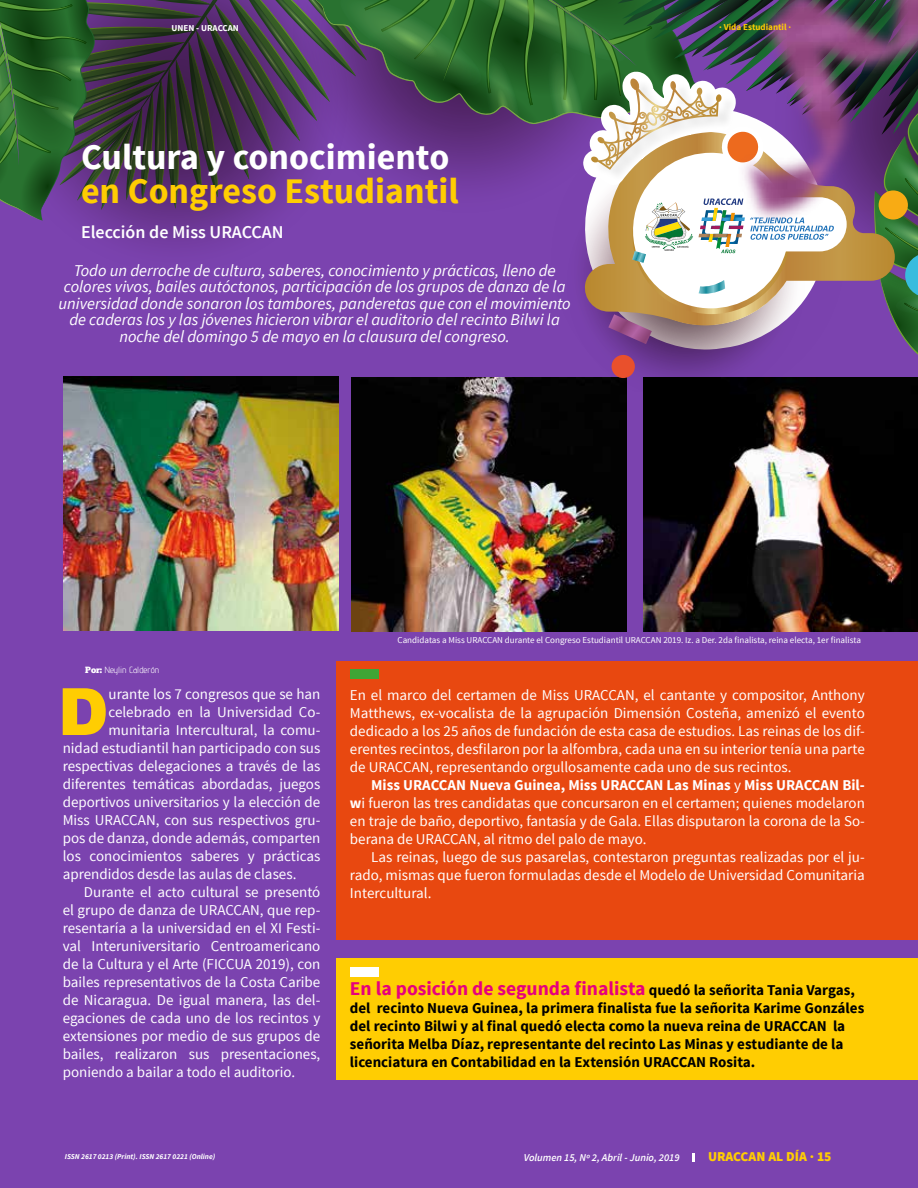
<style>
.page{position:relative;width:918px;height:1188px;background:#7b43af}
.page>*{position:absolute;margin:0;border:0;box-sizing:border-box;transform-origin:0 0}
.t1{font:900 65.25px "Arial";color:#ffcd02}
.t2{font:700 36px "Source Sans Pro";color:#ffcd02}
.t3{font:700 36px "Source Sans Pro";color:#fff}
.t4{font:700 19.5px "Source Sans Pro";color:#e6007d}
.t5{font:600 18px "Source Sans Pro";color:#fff}
.t6{font:italic 16.5px/16.5px "Source Sans Pro";color:#fff;text-align:center}
.t7{font:15px/18px "Source Sans Pro";color:#fff;text-align:justify}
.t8{font:700 15px/18px "Source Sans Pro";color:#000}
.t9{font:900 13.5px "Source Sans Pro";color:#ffcd02}
.t10{font:italic 600 10.5px "Source Sans Pro";color:#fff}
.t11{font:9px "Source Sans Pro";color:#fff}
.t12{font:9px "Advent Pro";color:#fff}
.t13{font:700 9px "Source Sans Pro";color:#ffcd02}
.t14{font:700 9px "Source Sans Pro";color:#fff}
.t15{font:italic 700 7.5px "Source Sans Pro";color:#fff}
.s1{font-family:"Chunk Five Ex"}
.s2{font-weight:700}
.s3{font-size:15px;color:#000}
</style>
<div class="page">
<div style="left:336px;top:661px;width:582px;height:279px;background:#e84810"></div>
<div style="left:336px;top:958px;width:582px;height:122px;background:#ffcd02"></div>
<div style="left:350px;top:669px;width:28px;height:10px;background:#3fa535"></div>
<img style="left:64px;top:376px;width:275px;height:255px">
<img style="left:352px;top:377px;width:275px;height:254px">
<img style="left:644px;top:377px;width:274px;height:254px">
<div style="left:350px;top:967px;width:28px;height:10px;background:#fff"></div>
<svg style="left:451px;top:373px;width:351px;height:18px"></svg>
<svg style="left:0;top:0;width:918px;height:373px"></svg>
<img style="left:692px;top:0;width:226px;height:267px">
<svg style="left:692px;top:1153px;width:3px;height:8px"></svg>
<p class="t14" style="left:172px;top:22px;width:69px">UNEN - URACCAN</p>
<p class="t13" style="left:719px;top:21px;width:74px">· Vida Estudiantil ·</p>
<h2 class="t3" style="left:81px;top:134px;width:370px">Cultura y conocimiento</h2>
<h2 class="t2" style="left:81px;top:168px;width:379px">en Congreso Estudiantil</h2>
<p class="t5" style="left:81px;top:220px;width:204px">Elección de Miss URACCAN</p>
<p class="t6" style="left:59px;top:262px;width:514px">Todo un derroche de cultura, saberes, conocimiento y prácticas, lleno de colores vivos, bailes autóctonos, participación de los grupos de danza de la universidad donde sonaron los tambores, panderetas que con el movimiento de caderas los y las jóvenes hicieron vibrar el auditorio del recinto Bilwi la noche del domingo 5 de mayo en la clausura del congreso.</p>
<p class="t12" style="left:85px;top:665px;width:75px"><span class="s1">Por:</span> Neylin Calderón</p>
<h1 class="t1" style="left:58px;top:664px;width:52px">D</h1>
<p class="t7" style="left:109px;top:685px;width:213px">urante los 7 congresos que se han</p>
<p class="t7" style="left:109px;top:703px;width:213px">celebrado en la Universidad Co-</p>
<p class="t7" style="left:109px;top:721px;width:213px">munitaria Intercultural, la comu-</p>
<p class="t7" style="left:63px;top:739px;width:259px">nidad estudiantil han participado con sus</p>
<p class="t7" style="left:63px;top:757px;width:259px">respectivas delegaciones a través de las</p>
<p class="t7" style="left:63px;top:775px;width:259px">diferentes temáticas abordadas, juegos</p>
<p class="t7" style="left:63px;top:793px;width:259px">deportivos universitarios y la elección de</p>
<p class="t7" style="left:63px;top:811px;width:259px">Miss URACCAN, con sus respectivos gru-</p>
<p class="t7" style="left:63px;top:829px;width:259px">pos de danza, donde además, comparten</p>
<p class="t7" style="left:63px;top:847px;width:259px">los conocimientos saberes y prácticas</p>
<p class="t7" style="left:63px;top:865px;width:235px">aprendidos desde las aulas de clases.</p>
<p class="t7" style="left:84px;top:883px;width:238px">Durante el acto cultural se presentó</p>
<p class="t7" style="left:63px;top:901px;width:259px">el grupo de danza de URACCAN, que rep-</p>
<p class="t7" style="left:63px;top:919px;width:259px">resentaría a la universidad en el XI Festi-</p>
<p class="t7" style="left:63px;top:937px;width:259px">val Interuniversitario Centroamericano</p>
<p class="t7" style="left:63px;top:955px;width:259px">de la Cultura y el Arte (FICCUA 2019), con</p>
<p class="t7" style="left:63px;top:973px;width:259px">bailes representativos de la Costa Caribe</p>
<p class="t7" style="left:63px;top:991px;width:259px">de Nicaragua. De igual manera, las del-</p>
<p class="t7" style="left:63px;top:1009px;width:259px">egaciones de cada uno de los recintos y</p>
<p class="t7" style="left:63px;top:1027px;width:259px">extensiones por medio de sus grupos de</p>
<p class="t7" style="left:63px;top:1045px;width:259px">bailes, realizaron sus presentaciones,</p>
<p class="t7" style="left:63px;top:1063px;width:234px">poniendo a bailar a todo el auditorio.</p>
<p class="t11" style="left:398px;top:634px;width:465px">Candidatas a Miss URACCAN durante el Congreso Estudiantil URACCAN 2019. Iz. a Der. 2da finalista, reina electa, 1er finalista</p>
<p class="t7" style="left:350px;top:686px;width:516px">En el marco del certamen de Miss URACCAN, el cantante y compositor, Anthony Matthews, ex-vocalista de la agrupación Dimensión Costeña, amenizó el evento dedicado a los 25 años de fundación de esta casa de estudios. Las reinas de los dif&shy;erentes recintos, desfilaron por la alfombra, cada una en su interior tenía una parte de URACCAN, representando orgullosamente cada uno de sus recintos.</p>
<p class="t7" style="left:350px;top:776px;width:516px;text-indent:21px"><span class="s2">Miss URACCAN Nueva Guinea, Miss URACCAN Las Minas</span> y <span class="s2">Miss URACCAN Bil&shy;w</span>i fueron las tres candidatas que concursaron en el certamen; quienes modelaron en traje de baño, deportivo, fantasía y de Gala. Ellas disputaron la corona de la So&shy;berana de URACCAN, al ritmo del palo de mayo.</p>
<p class="t7" style="left:350px;top:848px;width:516px;text-indent:21px">Las reinas, luego de sus pasarelas, contestaron preguntas realizadas por el ju&shy;rado, mismas que fueron formuladas desde el Modelo de Universidad Comunitaria Intercultural.</p>
<h3 class="t4" style="left:350px;top:976px;width:507px">En la posición de segunda finalista <span class="s3">quedó la señorita Tania Vargas,</span></h3>
<p class="t8" style="left:350px;top:1000px;width:516px">del recinto Nueva Guinea, la primera finalista fue la señorita Karime Gonzáles del recinto Bilwi y al final quedó electa como la nueva reina de URACCAN la señorita Melba Díaz, representante del recinto Las Minas y estudiante de la licenciatura en Contabilidad en la Extensión URACCAN Rosita.</p>
<p class="t15" style="left:65px;top:1151px;width:152px">ISSN 2617 0213 (Print). ISSN 2617 0221 (Online)</p>
<p class="t10" style="left:524px;top:1151px;width:157px">Volumen 15, Nº 2, Abril - Junio, 2019</p>
<p class="t9" style="left:708px;top:1148px;width:125px">URACCAN AL DÍA · 15</p>
</div>
